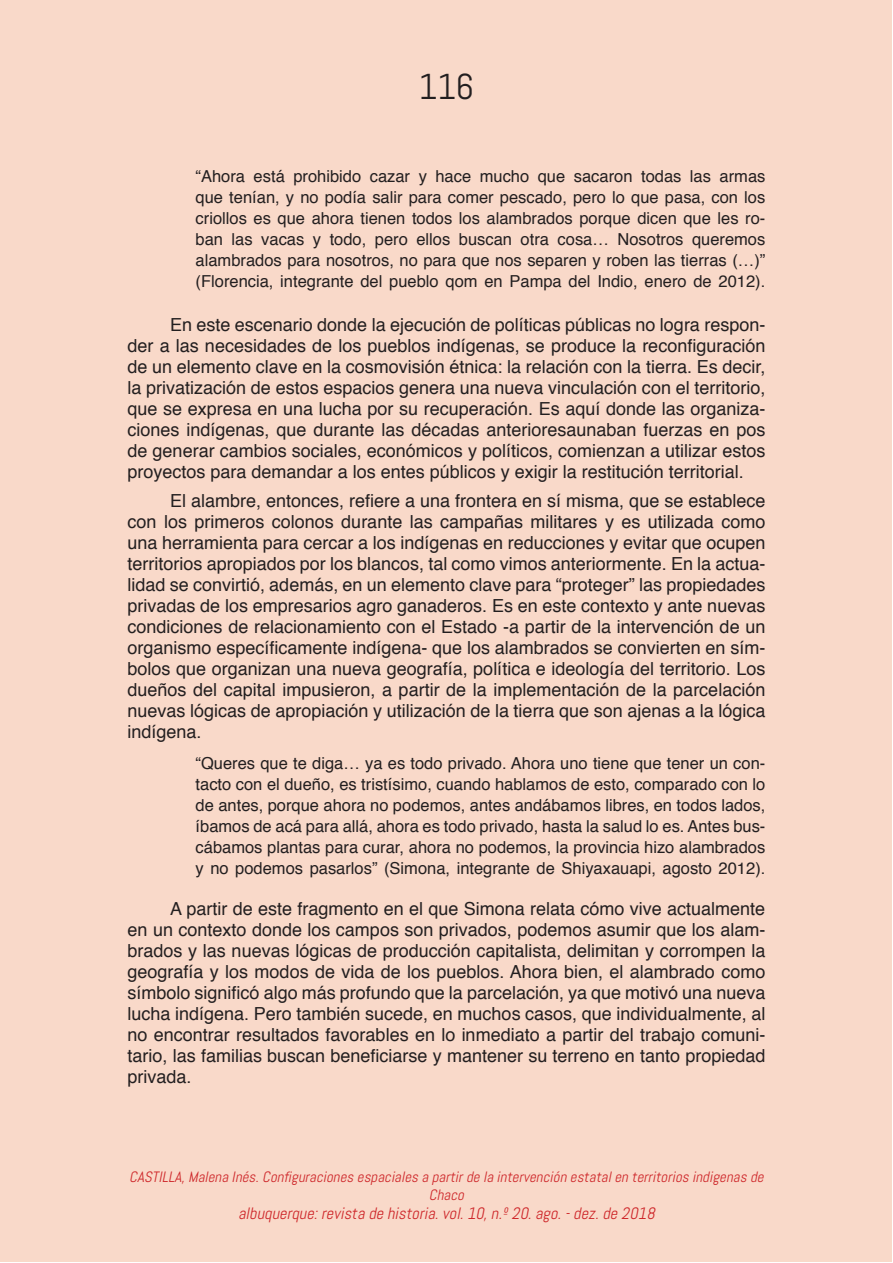
<style>
.page{position:relative;width:893px;height:1263px;background:#fff}
.page>*{position:absolute;margin:0;border:0;box-sizing:border-box;transform-origin:0 0}
.t1{font:36px "Abel";color:#231f20}
.t2{font:18px/21px "Helvetica";color:#231f20;text-align:justify}
.t3{font:16.5px/21px "Helvetica";color:#231f20;text-align:justify}
.t4{font:italic 16.5px "Abel";color:#ce272a}
.t5{font:italic 15px/18px "Abel";color:#ce272a;text-align:center}
</style>
<div class="page">
<div style="left:0;top:0;width:891px;height:1261px;background:#f9d9c9"></div>
<h1 class="t1" style="left:419px;top:64px;width:57px">116</h1>
<p class="t3" style="left:196px;top:166px;width:571px">“Ahora está prohibido cazar y hace mucho que sacaron todas las armas que tenían, y no podía salir para comer pescado, pero lo que pasa, con los criollos es que ahora tienen todos los alambrados porque dicen que les ro&shy;ban las vacas y todo, pero ellos buscan otra cosa… Nosotros queremos alambrados para nosotros, no para que nos separen y roben las tierras (…)” (Florencia, integrante del pueblo qom en Pampa del Indio, enero de 2012).</p>
<p class="t2" style="left:128px;top:314px;width:639px;text-indent:43px">En este escenario donde la ejecución de políticas públicas no logra respon&shy;der a las necesidades de los pueblos indígenas, se produce la reconfiguración de un elemento clave en la cosmovisión étnica: la relación con la tierra. Es decir, la privatización de estos espacios genera una nueva vinculación con el territorio, que se expresa en una lucha por su recuperación. Es aquí donde las organiza&shy;ciones indígenas, que durante las décadas anterioresaunaban fuerzas en pos de generar cambios sociales, económicos y políticos, comienzan a utilizar estos proyectos para demandar a los entes públicos y exigir la restitución territorial.</p>
<p class="t2" style="left:128px;top:491px;width:639px;text-indent:43px">El alambre, entonces, refiere a una frontera en sí misma, que se establece con los primeros colonos durante las campañas militares y es utilizada como una herramienta para cercar a los indígenas en reducciones y evitar que ocupen territorios apropiados por los blancos, tal como vimos anteriormente. En la actua&shy;lidad se convirtió, además, en un elemento clave para “proteger” las propiedades privadas de los empresarios agro ganaderos. Es en este contexto y ante nuevas condiciones de relacionamiento con el Estado -a partir de la intervención de un organismo específicamente indígena- que los alambrados se convierten en sím&shy;bolos que organizan una nueva geografía, política e ideología del territorio. Los dueños del capital impusieron, a partir de la implementación de la parcelación nuevas lógicas de apropiación y utilización de la tierra que son ajenas a la lógica indígena.</p>
<p class="t3" style="left:196px;top:753px;width:571px">“Queres que te diga… ya es todo privado. Ahora uno tiene que tener un con&shy;tacto con el dueño, es tristísimo, cuando hablamos de esto, comparado con lo de antes, porque ahora no podemos, antes andábamos libres, en todos lados, íbamos de acá para allá, ahora es todo privado, hasta la salud lo es. Antes bus&shy;cábamos plantas para curar, ahora no podemos, la provincia hizo alambrados y no podemos pasarlos” (Simona, integrante de Shiyaxauapi, agosto 2012).</p>
<p class="t2" style="left:128px;top:899px;width:639px;text-indent:43px">A partir de este fragmento en el que Simona relata cómo vive actualmente en un contexto donde los campos son privados, podemos asumir que los alam&shy;brados y las nuevas lógicas de producción capitalista, delimitan y corrompen la geografía y los modos de vida de los pueblos. Ahora bien, el alambrado como símbolo significó algo más profundo que la parcelación, ya que motivó una nueva lucha indígena. Pero también sucede, en muchos casos, que individualmente, al no encontrar resultados favorables en lo inmediato a partir del trabajo comuni&shy;tario, las familias buscan beneficiarse y mantener su terreno en tanto propiedad privada.</p>
<p class="t5" style="left:129px;top:1167px;width:640px">CASTILLA,MalenaInés.Configuracionesespacialesapartirdelaintervenciónestatalenterritoriosindigenasde<br>Chaco</p>
<p class="t4" style="left:238px;top:1203px;width:422px">albuquerque:revistadehistoria.vol.10,n.º20.ago.-dez.de2018</p>
</div>
